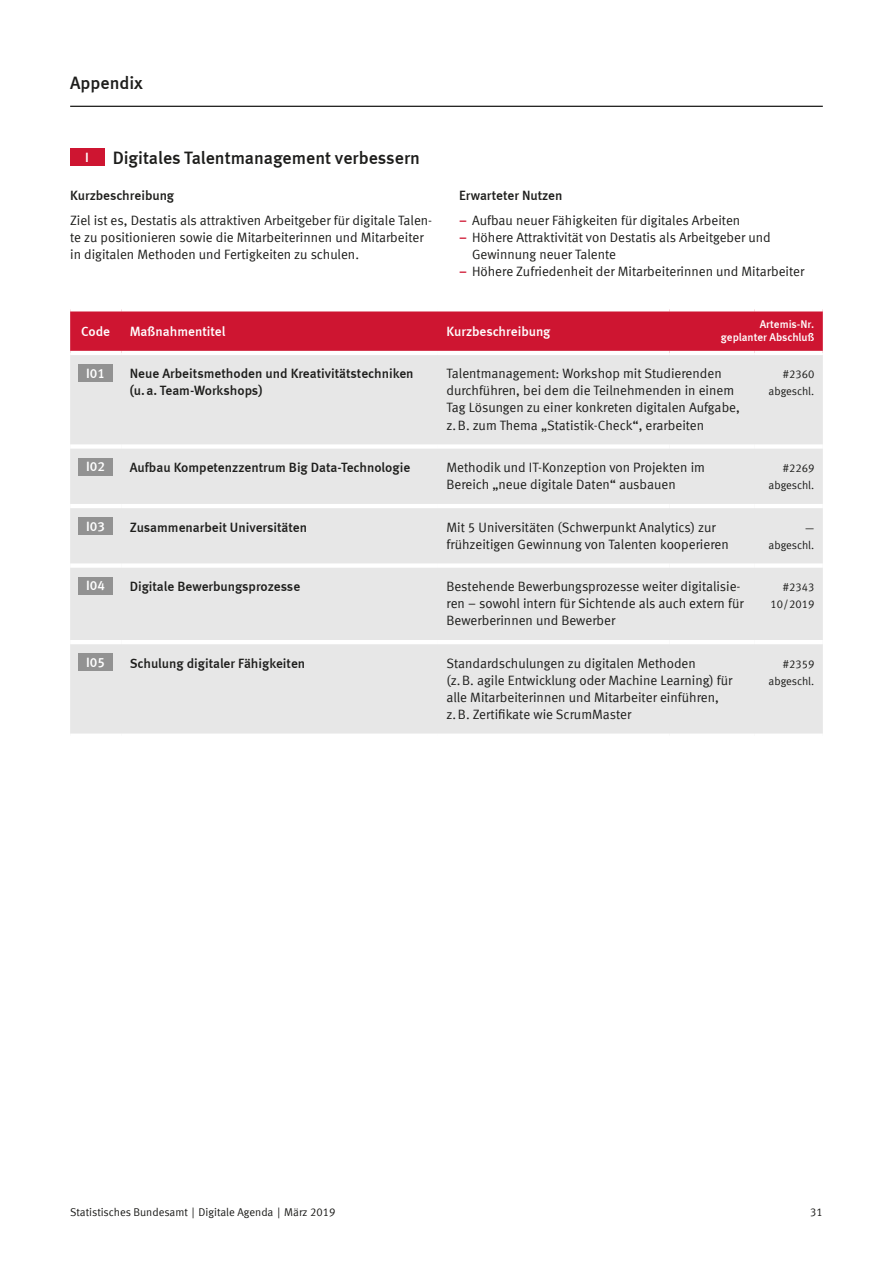
<style>
.page{position:relative;width:893px;height:1263px;background:#fff}
.page>*{position:absolute;margin:0;border:0;box-sizing:border-box;transform-origin:0 0}
.body_9pt_abst{font:700 18px "Meta Normal LF";color:#1d1d1b}
.body_9pt_abst-2{font:13.5px/17px "Meta Normal LF";color:#1d1d1b}
.body_9pt_abst-3{font:700 13.5px/17px "Meta Normal LF";color:#1d1d1b}
.body_9pt_abst-4{font:700 13.5px "Meta Normal LF";color:#fff}
.maßnahmen-nr{font:700 13.5px "Meta Normal LF";color:#fff}
.body_9pt_abst-5{font:11.25px/17px "Meta Normal LF";color:#1d1d1b;text-align:right}
.body_9pt_abst-6{font:700 11.25px/12.8px "Meta Normal LF";color:#fff;text-align:right}
.s1{font-weight:700}
.s2{font-family:"Meta Medium LF";color:#ce1531}
</style>
<div class="page">
<hr style="left:70px;top:106px;width:753px;height:1px;background:#1d1d1b">
<div style="left:70px;top:149px;width:34px;height:17px;background:#ce1531"></div>
<div style="left:70px;top:311px;width:753px;height:40px;background:#ce1531"></div>
<div style="left:70px;top:355px;width:753px;height:378px;background:#e7e7e7"></div>
<div style="left:70px;top:444px;width:51px;height:5px;background:#fff"></div>
<div style="left:121px;top:444px;width:317px;height:5px;background:#fff"></div>
<div style="left:438px;top:444px;width:232px;height:5px;background:#fff"></div>
<div style="left:670px;top:444px;width:85px;height:5px;background:#fff"></div>
<div style="left:755px;top:444px;width:68px;height:5px;background:#fff"></div>
<hr style="left:70px;top:504px;width:51px;height:4px;background:#fff">
<hr style="left:121px;top:504px;width:317px;height:4px;background:#fff">
<hr style="left:438px;top:504px;width:232px;height:4px;background:#fff">
<hr style="left:670px;top:504px;width:85px;height:4px;background:#fff">
<hr style="left:755px;top:504px;width:68px;height:4px;background:#fff">
<div style="left:70px;top:563px;width:51px;height:5px;background:#fff"></div>
<div style="left:121px;top:563px;width:317px;height:5px;background:#fff"></div>
<div style="left:438px;top:563px;width:232px;height:5px;background:#fff"></div>
<div style="left:670px;top:563px;width:85px;height:5px;background:#fff"></div>
<div style="left:755px;top:563px;width:68px;height:5px;background:#fff"></div>
<hr style="left:70px;top:640px;width:51px;height:4px;background:#fff">
<hr style="left:121px;top:640px;width:317px;height:4px;background:#fff">
<hr style="left:438px;top:640px;width:232px;height:4px;background:#fff">
<hr style="left:670px;top:640px;width:85px;height:4px;background:#fff">
<hr style="left:755px;top:640px;width:68px;height:4px;background:#fff">
<div style="left:79px;top:365px;width:34px;height:17px;background:#929292"></div>
<div style="left:79px;top:458px;width:34px;height:17px;background:#929292"></div>
<div style="left:79px;top:518px;width:34px;height:17px;background:#929292"></div>
<div style="left:79px;top:577px;width:34px;height:17px;background:#929292"></div>
<div style="left:79px;top:654px;width:34px;height:17px;background:#929292"></div>
<h1 class="body_9pt_abst" style="left:70px;top:72px;width:74px">Appendix</h1>
<p class="maßnahmen-nr" style="left:85px;top:149px;width:5px">I</p>
<p class="body_9pt_abst" style="left:113px;top:147px;width:309px">Digitales Talentmanagement verbessern</p>
<p class="body_9pt_abst-2" style="left:70px;top:182px;width:364px;line-height:25.5px"><span class="s1">Kurzbeschreibung<br></span>Ziel ist es, Destatis als attraktiven Arbeitgeber für digitale Talen-</p>
<p class="body_9pt_abst-2" style="left:70px;top:229px;width:355px">te zu positionieren sowie die Mitarbeiterinnen und Mitarbeiter in digitalen Methoden und Fertigkeiten zu schulen.</p>
<p class="body_9pt_abst-2" style="left:459px;top:182px;width:282px;line-height:25.5px"><span class="s1">Erwarteter Nutzen<br></span><span class="s2">−</span> Aufbau neuer Fähigkeiten für digitales Arbeiten</p>
<p class="body_9pt_abst-2" style="left:459px;top:229px;width:313px"><span class="s2">−</span> Höhere Attraktivität von Destatis als Arbeitgeber und</p>
<p class="body_9pt_abst-2" style="left:472px;top:246px;width:146px">Gewinnung neuer Talente</p>
<p class="body_9pt_abst-2" style="left:459px;top:263px;width:347px"><span class="s2">−</span> Höhere Zufriedenheit der Mitarbeiterinnen und Mitarbeiter</p>
<p class="body_9pt_abst-4" style="left:81px;top:323px;width:30px">Code</p>
<p class="body_9pt_abst-4" style="left:130px;top:323px;width:97px">Maßnahmentitel</p>
<p class="body_9pt_abst-4" style="left:446px;top:323px;width:106px">Kurzbeschreibung</p>
<p class="body_9pt_abst-6" style="left:721px;top:318px;width:95px">Artemis-Nr. geplanter Abschluß</p>
<p class="maßnahmen-nr" style="left:86px;top:365px;width:20px">I01</p>
<p class="body_9pt_abst-3" style="left:130px;top:365px;width:285px">Neue Arbeitsmethoden und Kreativitätstechniken (u.a. Team-Workshops)</p>
<p class="body_9pt_abst-2" style="left:446px;top:365px;width:295px">Talentmanagement: Workshop mit Studierenden durchführen, bei dem die Teilnehmenden in einem Tag Lösungen zu einer konkreten digitalen Aufgabe, z.B. zum Thema „Statistik-Check“, erarbeiten</p>
<p class="body_9pt_abst-5" style="left:769px;top:366px;width:47px">#2360 abgeschl.</p>
<p class="maßnahmen-nr" style="left:86px;top:459px;width:20px">I02</p>
<p class="body_9pt_abst-3" style="left:130px;top:459px;width:282px">Aufbau Kompetenzzentrum Big Data-Technologie</p>
<p class="body_9pt_abst-2" style="left:446px;top:459px;width:260px">Methodik und IT-Konzeption von Projekten im<br>Bereich „neue digitale Daten“ ausbauen</p>
<p class="body_9pt_abst-5" style="left:769px;top:459px;width:47px">#2269 abgeschl.</p>
<p class="maßnahmen-nr" style="left:86px;top:518px;width:20px">I03</p>
<p class="body_9pt_abst-3" style="left:130px;top:518px;width:179px">Zusammenarbeit Universitäten</p>
<p class="body_9pt_abst-2" style="left:446px;top:518px;width:284px">Mit 5 Universitäten (Schwerpunkt Analytics) zur frühzeitigen Gewinnung von Talenten kooperieren</p>
<p class="body_9pt_abst-5" style="left:769px;top:519px;width:47px">— abgeschl.</p>
<p class="maßnahmen-nr" style="left:86px;top:578px;width:20px">I04</p>
<p class="body_9pt_abst-3" style="left:130px;top:578px;width:172px">Digitale Bewerbungsprozesse</p>
<p class="body_9pt_abst-2" style="left:446px;top:578px;width:299px">Bestehende Bewerbungsprozesse weiter digitalisie&shy;ren – sowohl intern für Sichtende als auch extern für<br>Bewerberinnen und Bewerber</p>
<p class="body_9pt_abst-5" style="left:771px;top:579px;width:45px">#2343<br>10/2019</p>
<p class="maßnahmen-nr" style="left:86px;top:654px;width:20px">I05</p>
<p class="body_9pt_abst-3" style="left:130px;top:654px;width:177px">Schulung digitaler Fähigkeiten</p>
<p class="body_9pt_abst-2" style="left:446px;top:654px;width:287px">Standardschulungen zu digitalen Methoden<br>(z.B. agile Entwicklung oder Machine Learning) für alle Mitarbeiterinnen und Mitarbeiter einführen, z.B. Zertifikate wie ScrumMaster</p>
<p class="body_9pt_abst-5" style="left:769px;top:655px;width:47px">#2359 abgeschl.</p>
<p class="body_9pt_abst-5" style="left:70px;top:1204px;width:267px">Statistisches Bundesamt | Digitale Agenda | März 2019</p>
<p class="body_9pt_abst-5" style="left:810px;top:1204px;width:14px">31</p>
</div>
